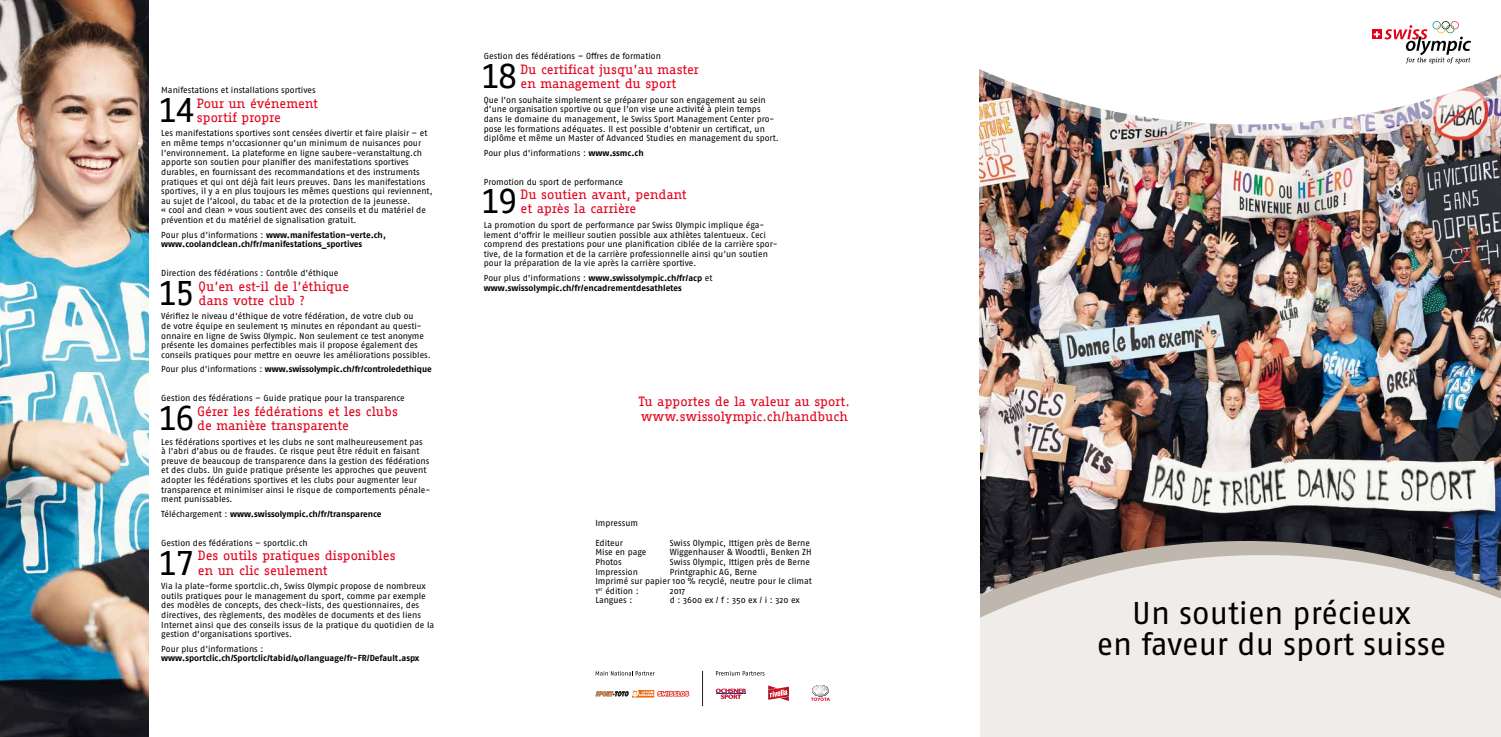
<style>
.page{position:relative;width:1501px;height:737px;background:#fff}
.page>*{position:absolute;margin:0;border:0;box-sizing:border-box;transform-origin:0 0}
.t1{font:34.12px "Fago Office Serif";letter-spacing:-.08em;color:#000}
.t2{font:31.5px/31.5px "Fago Pro";color:#000;text-align:center}
.t3{font:13.12px/14.4px "Fago Office Serif";letter-spacing:-.005em;color:#e2001a}
.t4{font:8.75px/9.6px "Fago Pro";color:#000}
.t5{font:700 8.75px/9.6px "Fago Pro";color:#000}
.s1{font-weight:400}
.s2{font-weight:700}
</style>
<div class="page">
<img style="left:980px;top:139px;width:521px;height:402px">
<img style="left:0;top:0;width:149px;height:737px">
<img style="left:979px;top:124px;width:522px;height:15px">
<img style="left:979px;top:63px;width:522px;height:61px">
<svg style="left:980px;top:541px;width:521px;height:14px;background:#565255"></svg>
<svg style="left:980px;top:555px;width:521px;height:182px;background:#e3e1de"></svg>
<svg style="left:811px;top:685px;width:19px;height:16px"></svg>
<svg style="left:716px;top:671px;width:48px;height:4px"></svg>
<hr style="left:702px;top:671px;width:1px;height:35px;background:#1b1e1d">
<img style="left:768px;top:685px;width:21px;height:16px">
<svg style="left:770px;top:689px;width:17px;height:8px"></svg>
<svg style="left:716px;top:688px;width:30px;height:11px"></svg>
<svg style="left:595px;top:690px;width:94px;height:7px"></svg>
<svg style="left:595px;top:671px;width:60px;height:4px"></svg>
<div style="left:1372px;top:29px;width:9px;height:10px;background:#e2001a"></div>
<svg style="left:1373px;top:21px;width:98px;height:42px"></svg>
<p class="t4" style="left:161px;top:85px;width:156px">Manifestations et installations sportives</p>
<h3 class="t3" style="left:197px;top:96px;width:123px">Pour un événement sportif propre</h3>
<p class="t4" style="left:161px;top:129px;width:273px">Les manifestations sportives sont censées divertir et faire plaisir – et en même temps n’occasionner qu’un minimum de nuisances pour l’environnement. La plateforme en ligne saubere-veranstaltung.ch apporte son soutien pour planifier des manifestations sportives durables, en fournissant des recommandations et des instruments pratiques et qui ont déjà fait leurs preuves. Dans les manifestations sportives, il y a en plus toujours les mêmes questions qui reviennent, au sujet de l’alcool, du tabac et de la protection de la jeunesse.<br>« cool and clean » vous soutient avec des conseils et du matériel de prévention et du matériel de signalisation gratuit.</p>
<p class="t5" style="left:161px;top:230px;width:226px"><span class="s1">Pour plus d’informations :</span> www.manifestation-verte.ch, www.coolandclean.ch/fr/manifestations_sportives</p>
<p class="t4" style="left:161px;top:268px;width:179px">Direction des fédérations : Contrôle d’éthique</p>
<h3 class="t3" style="left:199px;top:279px;width:152px">Qu’en est-il de l’éthique dans votre club ?</h3>
<p class="t4" style="left:161px;top:311px;width:271px">Vérifiez le niveau d’éthique de votre fédération, de votre club ou<br>de votre équipe en seulement 15 minutes en répondant au questi&shy;onnaire en ligne de Swiss Olympic. Non seulement ce test anonyme présente les domaines perfectibles mais il propose également des conseils pratiques pour mettre en oeuvre les améliorations possibles.</p>
<p class="t5" style="left:161px;top:364px;width:272px"><span class="s1">Pour plus d’informations :</span> www.swissolympic.ch/fr/controledethique</p>
<p class="t4" style="left:161px;top:393px;width:245px">Gestion des fédérations – Guide pratique pour la transparence</p>
<h3 class="t3" style="left:197px;top:404px;width:202px">Gérer les fédérations et les clubs de manière transparente</h3>
<p class="t4" style="left:161px;top:437px;width:270px">Les fédérations sportives et les clubs ne sont malheureusement pas<br>à l’abri d’abus ou de fraudes. Ce risque peut être réduit en faisant preuve de beaucoup de transparence dans la gestion des fédérations et des clubs. Un guide pratique présente les approches que peuvent adopter les fédérations sportives et les clubs pour augmenter leur transparence et minimiser ainsi le risque de comportements pénale&shy;ment punissables.</p>
<p class="t5" style="left:161px;top:509px;width:222px"><span class="s1">Téléchargement :</span> www.swissolympic.ch/fr/transparence</p>
<p class="t4" style="left:161px;top:538px;width:148px">Gestion des fédérations – sportclic.ch</p>
<h3 class="t3" style="left:198px;top:548px;width:199px">Des outils pratiques disponibles en un clic seulement</h3>
<p class="t4" style="left:161px;top:581px;width:274px">Via la plate-forme sportclic.ch, Swiss Olympic propose de nombreux outils pratiques pour le management du sport, comme par exemple des modèles de concepts, des check-lists, des questionnaires, des directives, des règlements, des modèles de documents et des liens Internet ainsi que des conseils issus de la pratique du quotidien de la gestion d’organisations sportives.</p>
<p class="t4" style="left:161px;top:643px;width:104px">Pour plus d’informations :</p>
<p class="t5" style="left:161px;top:653px;width:260px">www.sportclic.ch/Sportclic/tabid/40/language/fr-FR/Default.aspx</p>
<h1 class="t1" style="left:158px;top:91px;width:38px">14</h1>
<h1 class="t1" style="left:158px;top:274px;width:38px">15</h1>
<h1 class="t1" style="left:158px;top:399px;width:38px">16</h1>
<h1 class="t1" style="left:158px;top:543px;width:38px">17</h1>
<p class="t4" style="left:484px;top:52px;width:179px">Gestion des fédérations – Offres de formation</p>
<h3 class="t3" style="left:520px;top:62px;width:180px">Du certificat jusqu’au master en management du sport</h3>
<p class="t4" style="left:484px;top:95px;width:297px">Que l’on souhaite simplement se préparer pour son engagement au sein d’une organisation sportive ou que l’on vise une activité à plein temps dans le domaine du management, le Swiss Sport Management Center pro&shy;pose les formations adéquates. Il est possible d’obtenir un certificat, un diplôme et même un Master of Advanced Studies en management du sport.</p>
<p class="t4" style="left:484px;top:148px;width:161px">Pour plus d’informations : <span class="s2">www.ssmc.ch</span></p>
<p class="t4" style="left:484px;top:177px;width:141px">Promotion du sport de performance</p>
<h3 class="t3" style="left:520px;top:187px;width:168px">Du soutien avant, pendant et après la carrière</h3>
<p class="t4" style="left:484px;top:220px;width:295px">La promotion du sport de performance par Swiss Olympic implique éga&shy;lement d’offrir le meilleur soutien possible aux athlètes talentueux. Ceci comprend des prestations pour une planification ciblée de la carrière spor&shy;tive, de la formation et de la carrière professionnelle ainsi qu’un soutien pour la préparation de la vie après la carrière sportive.</p>
<p class="t5" style="left:484px;top:273px;width:230px"><span class="s1">Pour plus d’informations :</span> www.swissolympic.ch/fr/acp <span class="s1">et </span>www.swissolympic.ch/fr/encadrementdesathletes</p>
<h1 class="t1" style="left:481px;top:57px;width:38px">18</h1>
<h1 class="t1" style="left:481px;top:182px;width:38px">19</h1>
<h3 class="t3" style="left:638px;top:394px;width:213px">Tu apportes de la valeur au sport. www.swissolympic.ch/handbuch</h3>
<p class="t4" style="left:595px;top:518px;width:44px">Impressum</p>
<p class="t4" style="left:595px;top:538px;width:29px">Editeur</p>
<p class="t4" style="left:670px;top:538px;width:142px">Swiss Olympic, Ittigen près de Berne</p>
<p class="t4" style="left:595px;top:547px;width:53px">Mise en page</p>
<p class="t4" style="left:670px;top:547px;width:143px">Wiggenhauser &amp; Woodtli, Benken ZH</p>
<p class="t4" style="left:595px;top:557px;width:28px">Photos</p>
<p class="t4" style="left:670px;top:557px;width:142px">Swiss Olympic, Ittigen près de Berne</p>
<p class="t4" style="left:595px;top:566px;width:44px">Impression</p>
<p class="t4" style="left:595px;top:566px;width:218px;text-indent:74px">Printgraphic AG, Berne<br>Imprimé sur papier 100 % recyclé, neutre pour le climat<br>1<sup>er</sup> édition :</p>
<p class="t4" style="left:670px;top:586px;width:17px">2017</p>
<p class="t4" style="left:595px;top:595px;width:38px">Langues :</p>
<p class="t4" style="left:670px;top:595px;width:132px">d : 3600 ex / f : 350 ex / i : 320 ex</p>
<h2 class="t2" style="left:1096px;top:597px;width:351px">Un soutien précieux<br>en faveur du sport suisse</h2>
</div>
